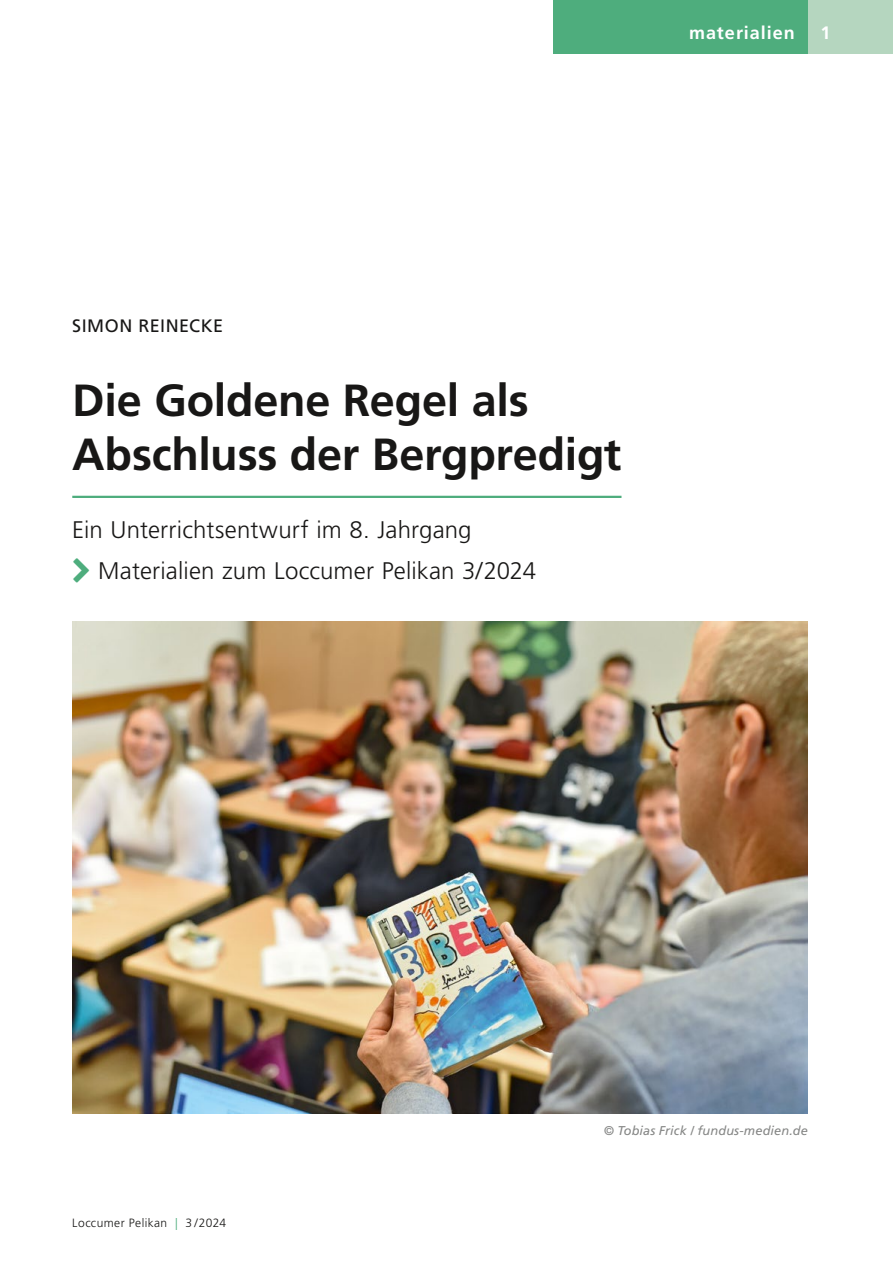
<style>
.page{position:relative;width:893px;height:1263px;background:#fff}
.page>*{position:absolute;margin:0;border:0;box-sizing:border-box;transform-origin:0 0}
.Head_Absatzlinie_Text{font:700 45px/54px "Frutiger LT Pro";letter-spacing:-.005em;color:#181716}
.Subhead{font:300 24px "Frutiger LT Pro";letter-spacing:.005em;color:#181716}
.Autor{font:18px "Frutiger LT Pro";letter-spacing:.03em;color:#181716}
.t1{font:700 18px "Frutiger LT Pro";letter-spacing:.055em;color:#fff}
.BU_grau__unter_Bildern{font:italic 12.75px "Frutiger LT Pro";letter-spacing:.01em;color:#868786}
.t2{font:300 12px "Frutiger LT Pro";letter-spacing:.035em;color:#181716}
.s1{color:#4ead7d}
</style>
<div class="page">
<div style="left:553px;top:0;width:259px;height:54px;background:#4ead7d"></div>
<div style="left:808px;top:0;width:85px;height:54px;background:#b5d6bf"></div>
<hr style="left:72px;top:496px;width:549px;height:2px;background:#4ead7d">
<img style="left:72px;top:622px;width:736px;height:491px">
<p class="t1" style="left:689px;top:22px;width:107px">materialien</p>
<p class="t1" style="left:820px;top:22px;width:12px">1</p>
<p class="Autor" style="left:72px;top:316px;width:152px">SIMON REINECKE</p>
<p class="Head_Absatzlinie_Text" style="left:72px;top:374px;width:551px">Die Goldene Regel als<br>Abschluss der Bergpredigt</p>
<p class="Subhead" style="left:72px;top:516px;width:401px">Ein Unterrichtsentwurf im 8. Jahrgang</p>
<p class="Subhead" style="left:98px;top:557px;width:439px">Materialien zum Loccumer Pelikan 3/2024</p>
<p class="t2" style="left:72px;top:1215px;width:155px">Loccumer Pelikan <span class="s1">|</span> 3 /2024</p>
<p class="BU_grau__unter_Bildern" style="left:604px;top:1123px;width:206px">© Tobias Frick / fundus-medien.de</p>
</div>
